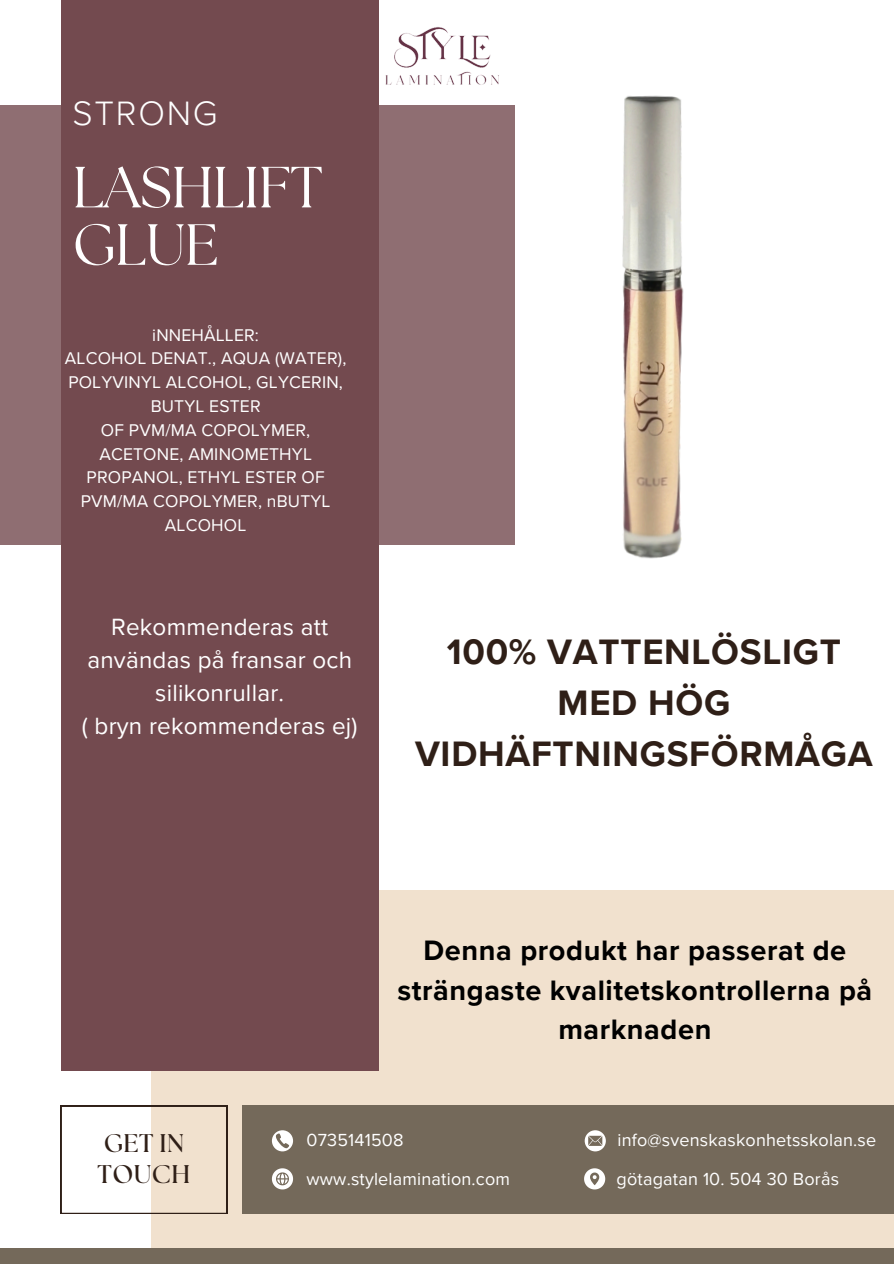
<style>
.page{position:relative;width:894px;height:1264px;background:#fff}
.page>*{position:absolute;margin:0;border:0;box-sizing:border-box;transform-origin:0 0}
.t1{font:57.9px/57.4px "The Seasons";letter-spacing:-.01em;color:#fff}
.t2{font:700 36.45px/50.6px "Proxima Nova";letter-spacing:.02em;color:#2f1f17;text-align:center}
.t3{font:300 34.8px "Proxima Nova";letter-spacing:.05em;color:#fff}
.t4{font:700 28.95px/39.3px "Proxima Nova";letter-spacing:.02em;color:#000;text-align:center}
.t5{font:700 25.5px "The Seasons";letter-spacing:.02em;color:#2f1f17}
.t6{font:24.15px/33px "Proxima Nova";letter-spacing:.01em;color:#fff;text-align:center}
.t7{font:18px "Proxima Nova";letter-spacing:.01em;color:#fff}
.t8{font:17.4px/23.9px "Proxima Nova";letter-spacing:.01em;color:#fff;text-align:center}
</style>
<div class="page">
<div style="left:151px;top:890px;width:742px;height:373px;background:#f1e1ce"></div>
<div style="left:61px;top:0;width:317px;height:1071px;background:#734a4f"></div>
<svg style="left:61px;top:1105px;width:166px;height:108px"></svg>
<div style="left:0;top:1247px;width:893px;height:16px;background:#74695a"></div>
<div style="left:242px;top:1105px;width:651px;height:108px;background:#74695a"></div>
<svg style="left:584px;top:1168px;width:21px;height:21px"></svg>
<svg style="left:272px;top:1130px;width:21px;height:21px"></svg>
<svg style="left:272px;top:1168px;width:21px;height:21px"></svg>
<svg style="left:0;top:105px;width:428px;height:440px"></svg>
<svg style="left:584px;top:1130px;width:21px;height:21px"></svg>
<img style="left:428px;top:95px;width:256px;height:464px">
<img style="left:365px;top:0;width:162px;height:120px">
<h3 class="t3" style="left:73px;top:93px;width:146px">STRONG</h3>
<h1 class="t1" style="left:73px;top:162px;width:251px">LASHLIFT<br>GLUE</h1>
<h4 class="t8" style="left:152px;top:323px;width:108px">iNNEHÅLLER:</h4>
<p class="t8" style="left:65px;top:347px;width:283px">ALCOHOL DENAT., AQUA (WATER),<br>POLYVINYL ALCOHOL, GLYCERIN,<br>BUTYL ESTER</p>
<p class="t8" style="left:87px;top:418px;width:239px">OF PVM/MA COPOLYMER,<br>ACETONE, AMINOMETHYL<br>PROPANOL, ETHYL ESTER OF</p>
<p class="t8" style="left:81px;top:490px;width:251px">PVM/MA COPOLYMER, nBUTYL<br>ALCOHOL</p>
<p class="t6" style="left:82px;top:611px;width:277px">Rekommenderas att användas på fransar och silikonrullar.<br>( bryn rekommenderas ej)</p>
<h2 class="t2" style="left:415px;top:628px;width:459px">100% VATTENLÖSLIGT<br>MED HÖG<br>VIDHÄFTNINGSFÖRMÅGA</h2>
<p class="t4" style="left:397px;top:931px;width:476px">Denna produkt har passerat de strängaste kvalitetskontrollerna på marknaden</p>
<p class="t5" style="left:104px;top:1131px;width:82px">GET IN</p>
<p class="t7" style="left:306px;top:1129px;width:98px">0735141508</p>
<p class="t5" style="left:98px;top:1162px;width:94px">TOUCH</p>
<p class="t7" style="left:617px;top:1129px;width:260px">info@svenskaskonhetsskolan.se</p>
<p class="t7" style="left:306px;top:1167px;width:205px">www.stylelamination.com</p>
<p class="t7" style="left:616px;top:1167px;width:224px">götagatan 10. 504 30 Borås</p>
</div>
